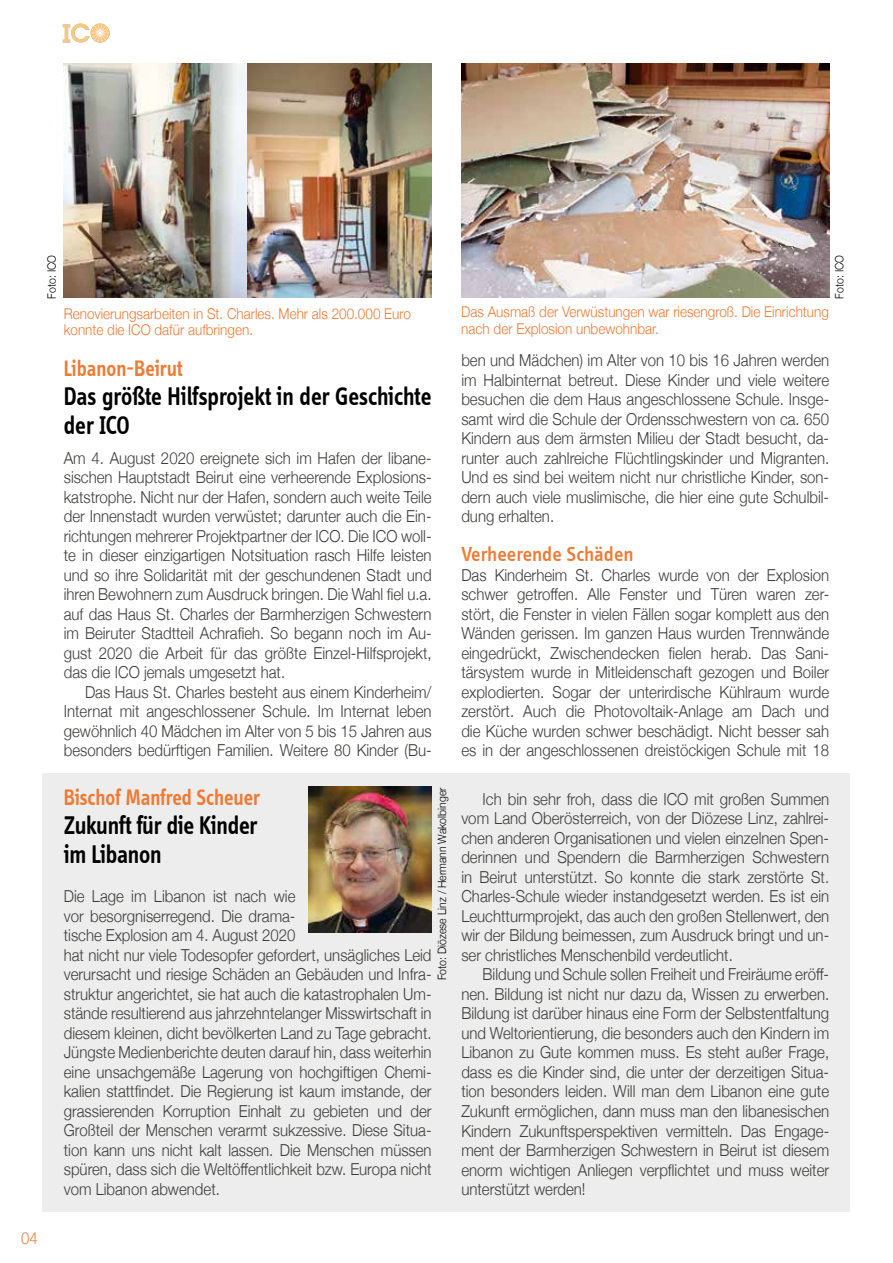
<style>
.page{position:relative;width:893px;height:1263px;background:#fff}
.page>*{position:absolute;margin:0;border:0;box-sizing:border-box;transform-origin:0 0}
.t1{font:600 26.4px/29.2px "Info Disp";letter-spacing:-.01em;color:#000;scale:.91 1}
.t2{font:600 23.1px "Info Disp";letter-spacing:-.005em;color:#ef7a33;scale:.91 1}
.t3{font:500 21px "Info Disp";color:#ef7a33}
.t4{font:300 16.5px/19.5px "Helvetica Neue";color:#3c3c3b;text-align:justify;scale:.91 1}
.t5{font:300 16.5px "Helvetica Neue";color:#ef7a33;scale:.91 1}
.t6{font:300 14.85px/16.2px "Helvetica Neue";color:#ef7a33;scale:.91 1}
.t7{font:300 11.55px "Helvetica Neue";color:#000;scale:.91 1}
</style>
<div class="page">
<svg style="left:63px;top:23px;width:47px;height:20px"></svg>
<div style="left:43px;top:774px;width:807px;height:438px;background:#ededed"></div>
<img style="left:461px;top:64px;width:368px;height:234px">
<img style="left:64px;top:64px;width:368px;height:234px">
<img style="left:308px;top:786px;width:124px;height:146px">
<p class="t7" style="left:42px;top:299px;width:50px;rotate:-90deg">Foto: ICO</p>
<p class="t7" style="left:830px;top:299px;width:50px;rotate:-90deg">Foto: ICO</p>
<p class="t6" style="left:64px;top:304px;width:383px">Renovierungsarbeiten in St. Charles. Mehr als 200.000 Euro konnte die ICO dafür aufbringen.</p>
<p class="t6" style="left:461px;top:303px;width:405px">Das Ausmaß der Verwüstungen war riesengroß. Die Einrichtung nach der Explosion unbewohnbar.</p>
<h2 class="t2" style="left:64px;top:355px;width:132px">Libanon-Beirut</h2>
<h1 class="t1" style="left:64px;top:382px;width:406px">Das größte Hilfsprojekt in der Geschichte der ICO</h1>
<p class="t4" style="left:64px;top:447px;width:406px">Am 4. August 2020 ereignete sich im Hafen der libane&shy;sischen Hauptstadt Beirut eine verheerende Explosions&shy;katstrophe. Nicht nur der Hafen, sondern auch weite Teile der Innenstadt wurden verwüstet; darunter auch die Ein&shy;richtungen mehrerer Projektpartner der ICO. Die ICO woll&shy;te in dieser einzigartigen Notsituation rasch Hilfe leisten und so ihre Solidarität mit der geschundenen Stadt und ihren Bewohnern zum Ausdruck bringen. Die Wahl fiel u.a. auf das Haus St. Charles der Barmherzigen Schwestern im Beiruter Stadtteil Achrafieh. So begann noch im Au&shy;gust 2020 die Arbeit für das größte Einzel-Hilfsprojekt, das die ICO jemals umgesetzt hat.</p>
<p class="t4" style="left:64px;top:681px;width:406px;text-indent:21px">Das Haus St. Charles besteht aus einem Kinderheim/ Internat mit angeschlossener Schule. Im Internat leben gewöhnlich 40 Mädchen im Alter von 5 bis 15 Jahren aus besonders bedürftigen Familien. Weitere 80 Kinder (Bu-</p>
<p class="t7" style="left:433px;top:980px;width:213px;rotate:-90deg">Foto: Diözese Linz / Hermann Wakolbinger</p>
<h2 class="t2" style="left:64px;top:784px;width:217px">Bischof Manfred Scheuer</h2>
<h1 class="t1" style="left:64px;top:811px;width:215px">Zukunft für die Kinder im Libanon</h1>
<p class="t4" style="left:64px;top:885px;width:406px;text-align:left">Die Lage im Libanon ist nach wie<br>vor besorgniserregend. Die drama-<br>tische Explosion am 4. August 2020<br>hat nicht nur viele Todesopfer gefordert, unsägliches Leid verursacht und riesige Schäden an Gebäuden und Infra&shy;struktur angerichtet, sie hat auch die katastrophalen Um&shy;stände resultierend aus jahrzehntelanger Misswirtschaft in diesem kleinen, dicht bevölkerten Land zu Tage gebracht.<br>Jüngste Medienberichte deuten darauf hin, dass weiterhin eine unsachgemäße Lagerung von hochgiftigen Chemi&shy;kalien stattfindet. Die Regierung ist kaum imstande, der grassierenden Korruption Einhalt zu gebieten und der Großteil der Menschen verarmt sukzessive. Diese Situa&shy;tion kann uns nicht kalt lassen. Die Menschen müssen spüren, dass sich die Weltöffentlichkeit bzw. Europa nicht vom Libanon abwendet.</p>
<p class="t4" style="left:461px;top:349px;width:406px">ben und Mädchen) im Alter von 10 bis 16 Jahren werden im Halbinternat betreut. Diese Kinder und viele weitere besuchen die dem Haus angeschlossene Schule. Insge&shy;samt wird die Schule der Ordensschwestern von ca. 650<br>Kindern aus dem ärmsten Milieu der Stadt besucht, da&shy;runter auch zahlreiche Flüchtlingskinder und Migranten.<br>Und es sind bei weitem nicht nur christliche Kinder, son&shy;dern auch viele muslimische, die hier eine gute Schulbil&shy;dung erhalten.</p>
<p class="t3" style="left:461px;top:542px;width:174px">Verheerende Schäden</p>
<p class="t4" style="left:461px;top:564px;width:406px">Das Kinderheim St. Charles wurde von der Explosion schwer getroffen. Alle Fenster und Türen waren zer&shy;stört, die Fenster in vielen Fällen sogar komplett aus den Wänden gerissen. Im ganzen Haus wurden Trennwände eingedrückt, Zwischendecken fielen herab. Das Sani&shy;tärsystem wurde in Mitleidenschaft gezogen und Boiler explodierten. Sogar der unterirdische Kühlraum wurde zerstört. Auch die Photovoltaik-Anlage am Dach und die Küche wurden schwer beschädigt. Nicht besser sah es in der angeschlossenen dreistöckigen Schule mit 18</p>
<p class="t4" style="left:461px;top:788px;width:406px;text-indent:21px">Ich bin sehr froh, dass die ICO mit großen Summen vom Land Oberösterreich, von der Diözese Linz, zahlrei&shy;chen anderen Organisationen und vielen einzelnen Spen&shy;derinnen und Spendern die Barmherzigen Schwestern in Beirut unterstützt. So konnte die stark zerstörte St.<br>Charles-Schule wieder instandgesetzt werden. Es ist ein Leuchtturmprojekt, das auch den großen Stellenwert, den wir der Bildung beimessen, zum Ausdruck bringt und un&shy;ser christliches Menschenbild verdeutlicht.</p>
<p class="t4" style="left:461px;top:963px;width:406px;text-indent:21px">Bildung und Schule sollen Freiheit und Freiräume eröff&shy;nen. Bildung ist nicht nur dazu da, Wissen zu erwerben.<br>Bildung ist darüber hinaus eine Form der Selbstentfaltung und Weltorientierung, die besonders auch den Kindern im Libanon zu Gute kommen muss. Es steht außer Frage, dass es die Kinder sind, die unter der derzeitigen Situa&shy;tion besonders leiden. Will man dem Libanon eine gute Zukunft ermöglichen, dann muss man den libanesischen Kindern Zukunftsperspektiven vermitteln. Das Engage&shy;ment der Barmherzigen Schwestern in Beirut ist diesem enorm wichtigen Anliegen verpflichtet und muss weiter unterstützt werden!</p>
<p class="t5" style="left:21px;top:1225px;width:20px">04</p>
</div>
